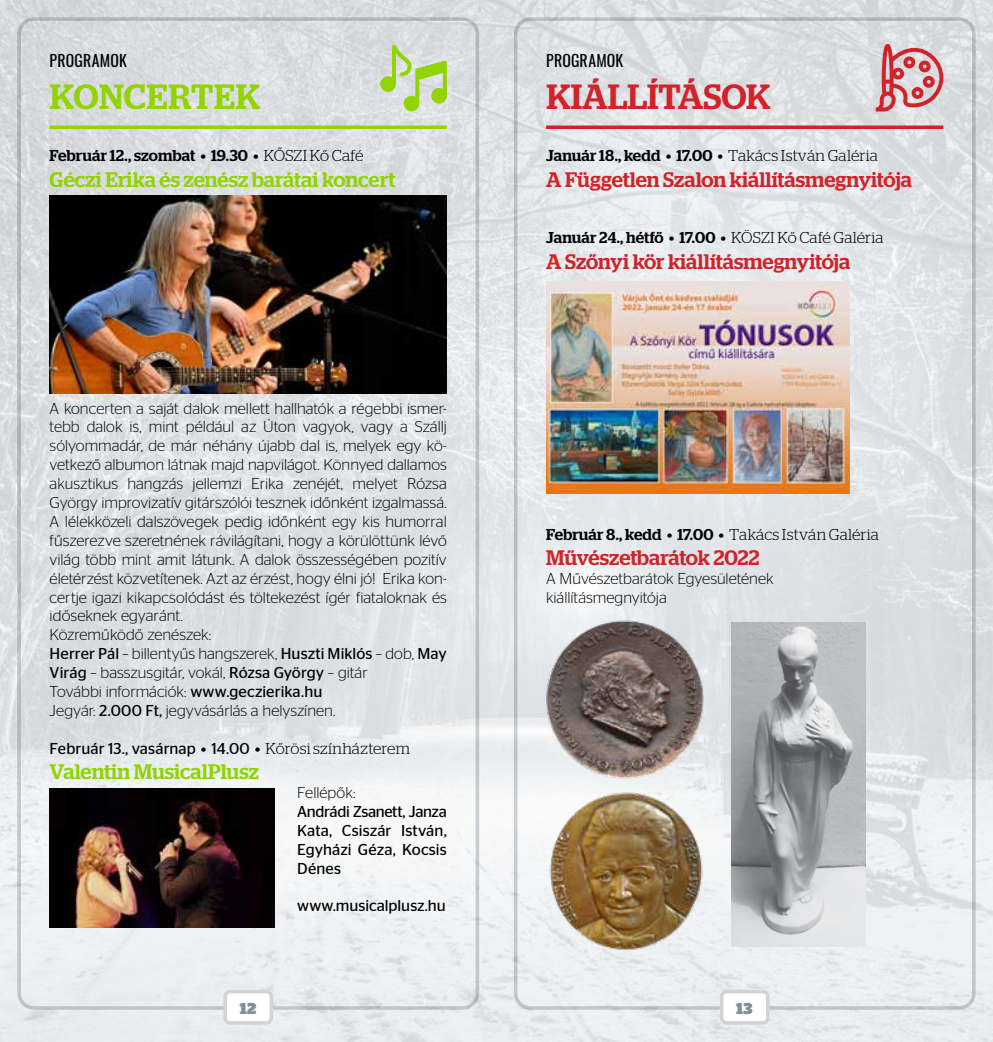
<style>
.page{position:relative;width:993px;height:1042px;background:#fff}
.page>*{position:absolute;margin:0;border:0;box-sizing:border-box;transform-origin:0 0}
.t1{font:500 35px "Stag";color:#d2232a}
.t2{font:500 35px "Stag";letter-spacing:.015em;color:#91d400}
.t3{font:500 21px "Stag";color:#d2232a}
.t4{font:500 21px "Stag";letter-spacing:.005em;color:#91d400}
.t5{font:300 15.75px/18.9px "Stag Sans";color:#000}
.t6{font:500 15.75px "Stag";letter-spacing:.01em;color:#000}
.t7{font:15.75px/18.9px "Stag Sans";letter-spacing:.005em;color:#000;text-align:justify}
.t8{font:15.75px "Oswald";letter-spacing:.01em;color:#000}
.t9{font:900 15.75px "Stag";color:#848e9a}
.s1{font-weight:300}
.s2{font-weight:400}
.s3{font-family:"Stag";font-weight:500}
.s4{font-family:"Stag";font-weight:300}
</style>
<div class="page">
<img style="left:0;top:0;width:992px;height:1042px">
<svg style="left:50px;top:125px;width:396px;height:4px;background:#9ad51c"></svg>
<svg style="left:546px;top:125px;width:397px;height:4px;background:#d33b41"></svg>
<svg style="left:875px;top:44px;width:68px;height:67px;background:#d79a9e"></svg>
<svg style="left:380px;top:45px;width:66px;height:66px;background:#c4db9d"></svg>
<img style="left:50px;top:195px;width:396px;height:199px">
<img style="left:50px;top:788px;width:225px;height:139px">
<img style="left:531px;top:618px;width:187px;height:176px">
<img style="left:541px;top:792px;width:168px;height:159px">
<img style="left:731px;top:622px;width:133px;height:324px">
<img style="left:546px;top:281px;width:303px;height:213px">
<div style="left:17px;top:17px;width:462px;height:992px;border:4px solid #d0d3d7;border-radius:15px"></div>
<div style="left:513px;top:17px;width:462px;height:992px;border:4px solid #d0d3d7;border-radius:15px"></div>
<div style="left:225px;top:991px;width:46px;height:32px;background:#fff;border-radius:5px"></div>
<div style="left:223px;top:990px;width:50px;height:34px;border:4px solid #d0d3d7;border-radius:5px"></div>
<div style="left:721px;top:991px;width:46px;height:32px;background:#fff;border-radius:5px"></div>
<div style="left:719px;top:990px;width:50px;height:34px;border:4px solid #d0d3d7;border-radius:5px"></div>
<p class="t8" style="left:50px;top:49px;width:79px">PROGRAMOK</p>
<h1 class="t2" style="left:50px;top:76px;width:211px">KONCERTEK</h1>
<p class="t6" style="left:50px;top:147px;width:315px">Február 12., szombat • 19.30 • <span class="s1">KŐSZI Kő Café</span></p>
<h2 class="t4" style="left:50px;top:167px;width:347px">Géczi Erika és zenész barátai koncert</h2>
<p class="t5" style="left:50px;top:398px;width:398px">A koncerten a saját dalok mellett hallhatók a régebbi ismer&shy;tebb dalok is, mint például az Úton vagyok, vagy a Szállj sólyommadár, de már néhány újabb dal is, melyek egy kö&shy;vetkező albumon látnak majd napvilágot. Könnyed dallamos akusztikus hangzás jellemzi Erika zenéjét, melyet Rózsa György improvizatív gitárszólói tesznek időnként izgalmassá.<br>A lélekközeli dalszövegek pedig időnként egy kis humorral fűszerezve szeretnének rávilágítani, hogy a körülöttünk lévő világ több mint amit látunk. A dalok összességében pozitív életérzést közvetítenek. Azt az érzést, hogy élni jó! Erika kon&shy;certje igazi kikapcsolódást és töltekezést ígér fiataloknak és időseknek egyaránt.<br>Közreműködő zenészek:<br><span class="s2">Herrer Pál</span> – billentyűs hangszerek, <span class="s2">Huszti Miklós</span> – dob, <span class="s2">May Virág</span> – basszusgitár, vokál, <span class="s2">Rózsa György</span> – gitár<br>További információk: <span class="s2">www.geczierika.hu<br></span>Jegyár: <span class="s2">2.000 Ft,</span> jegyvásárlás a helyszínen.</p>
<p class="t7" style="left:50px;top:739px;width:361px">Február 13., vasárnap <span class="s3">•</span> 14.00 <span class="s3">•</span> <span class="s4">Kőrösi színházterem</span></p>
<h2 class="t4" style="left:50px;top:759px;width:211px">Valentin MusicalPlusz</h2>
<p class="t5" style="left:297px;top:783px;width:60px">Fellépők:</p>
<p class="t7" style="left:297px;top:802px;width:151px">Andrádi Zsanett, Janza Kata, Csiszár István, Egyházi Géza, Kocsis Dénes</p>
<p class="t7" style="left:297px;top:896px;width:150px">www.musicalplusz.hu</p>
<p class="t8" style="left:546px;top:49px;width:79px">PROGRAMOK</p>
<h1 class="t1" style="left:546px;top:76px;width:225px">KIÁLLÍTÁSOK</h1>
<p class="t6" style="left:546px;top:147px;width:333px">Január 18., kedd • 17.00 • <span class="s1">Takács István Galéria</span></p>
<h2 class="t3" style="left:546px;top:167px;width:367px">A Független Szalon kiállításmegnyitója</h2>
<p class="t6" style="left:546px;top:228px;width:339px">Január 24., hétfő • 17.00 • <span class="s1">KÖSZI Kő Café Galéria</span></p>
<h2 class="t3" style="left:546px;top:249px;width:305px">A Szőnyi kör kiállításmegnyitója</h2>
<p class="t6" style="left:546px;top:525px;width:334px">Február 8., kedd • 17.00 • <span class="s1">Takács István Galéria</span></p>
<h2 class="t3" style="left:546px;top:545px;width:215px">Művészetbarátok 2022</h2>
<p class="t5" style="left:546px;top:568px;width:229px">A Művészetbarátok Egyesületének kiállításmegnyitója</p>
<p class="t9" style="left:240px;top:999px;width:18px">12</p>
<p class="t9" style="left:736px;top:999px;width:18px">13</p>
</div>
